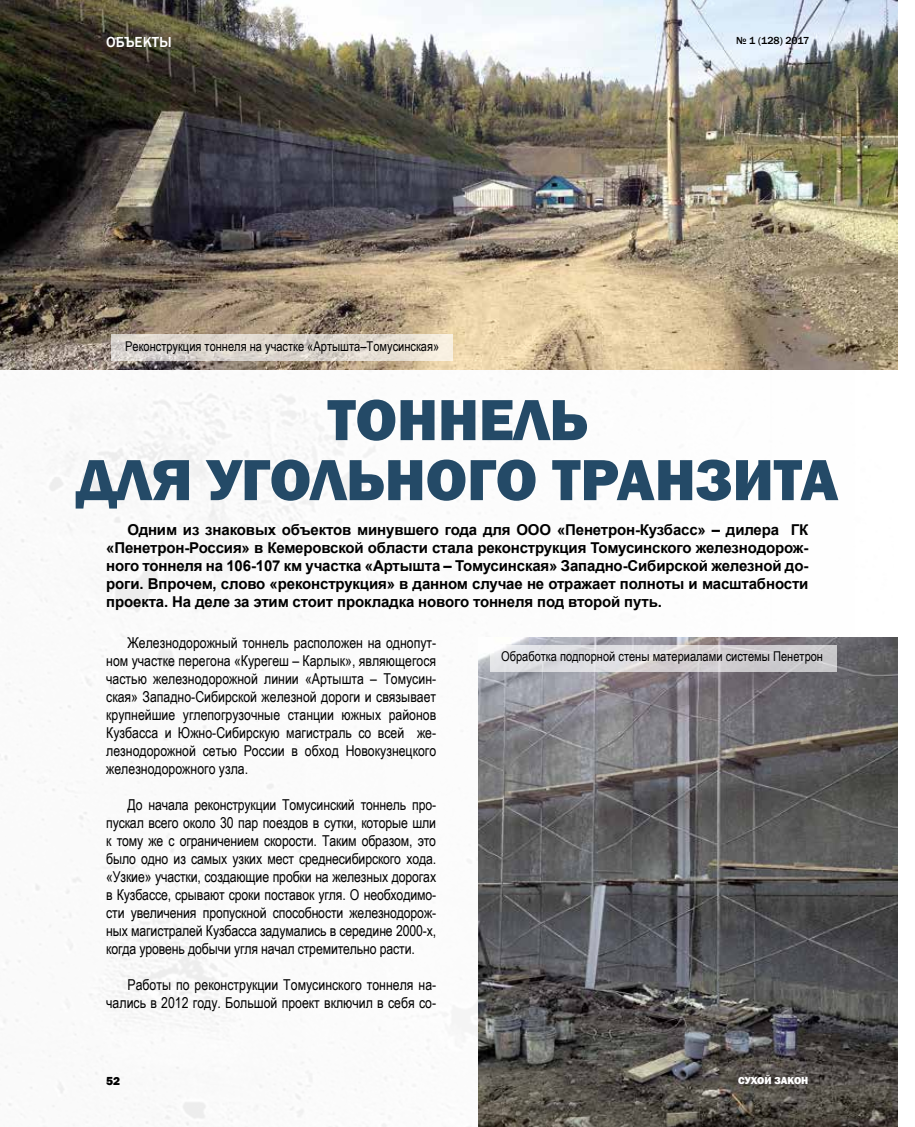
<style>
.page{position:relative;width:915px;height:1127px;background:#fff}
.page>*{position:absolute;margin:0;border:0;box-sizing:border-box;transform-origin:0 0}
.t1{font:800 60px/60px "Franklin Gothic";color:#244a67;text-align:center}
.t2{font:15px/18px "Arial Narrow";color:#000;text-align:justify}
.t3{font:700 15px/18px "Arial";letter-spacing:-.01em;color:#000;text-align:justify}
.t4{font:500 15px "Franklin Gothic";color:#fff}
.t5{font:13.5px "Arial Narrow";color:#000}
.t6{font:800 12px "Franklin Gothic";color:#000}
.t7{font:500 10.5px "Franklin Gothic";color:#000}
.t8{font:800 10.5px "Franklin Gothic";color:#fff}
</style>
<div class="page">
<img style="left:0;top:0;width:898px;height:1127px">
<img style="left:0;top:0;width:897px;height:370px">
<svg style="left:111px;top:334px;width:341px;height:27px;background:#dfd8cf"></svg>
<img style="left:478px;top:638px;width:419px;height:489px">
<svg style="left:490px;top:645px;width:347px;height:27px;background:#d7d6d9"></svg>
<p class="t4" style="left:106px;top:32px;width:67px">ОБЪЕКТЫ</p>
<p class="t7" style="left:735px;top:34px;width:75px">№ 1 (128) 2017</p>
<p class="t5" style="left:125px;top:336px;width:315px">Реконструкция тоннеля на участке «Артышта–Томусинская»</p>
<h1 class="t1" style="left:77px;top:390px;width:763px">ТОННЕЛЬ<br>ДЛЯ УГОЛЬНОГО ТРАНЗИТА</h1>
<p class="t3" style="left:106px;top:521px;width:703px;text-indent:21px">Одним из знаковых объектов минувшего года для ООО «Пенетрон-Кузбасс» – дилера ГК «Пенетрон-Россия» в Кемеровской области стала реконструкция Томусинского железнодорож&shy;ного тоннеля на 106-107 км участка «Артышта – Томусинская» Западно-Сибирской железной до&shy;роги. Впрочем, слово «реконструкция» в данном случае не отражает полноты и масштабности проекта. На деле за этим стоит прокладка нового тоннеля под второй путь.</p>
<p class="t2" style="left:106px;top:633px;width:331px;text-indent:21px">Железнодорожный тоннель расположен на однопут&shy;ном участке перегона «Курегеш – Карлык», являющегося частью железнодорожной линии «Артышта – Томусин&shy;ская» Западно-Сибирской железной дороги и связывает крупнейшие углепогрузочные станции южных районов Кузбасса и Южно-Сибирскую магистраль со всей же&shy;лезнодорожной сетью России в обход Новокузнецкого железнодорожного узла.</p>
<p class="t2" style="left:106px;top:795px;width:331px;text-indent:21px">До начала реконструкции Томусинский тоннель про&shy;пускал всего около 30 пар поездов в сутки, которые шли к тому же с ограничением скорости. Таким образом, это было одно из самых узких мест среднесибирского хода. «Узкие» участки, создающие пробки на железных дорогах в Кузбассе, срывают сроки поставок угля. О необходимо&shy;сти увеличения пропускной способности железнодорож&shy;ных магистралей Кузбасса задумались в середине 2000-х, когда уровень добычи угля начал стремительно расти.</p>
<p class="t2" style="left:106px;top:975px;width:331px;text-align:right">Работы по реконструкции Томусинского тоннеля на&shy;чались в 2012 году. Большой проект включил в себя со-</p>
<p class="t5" style="left:501px;top:646px;width:323px">Обработка подпорной стены материалами системы Пенетрон</p>
<p class="t6" style="left:106px;top:1073px;width:16px">52</p>
<p class="t8" style="left:738px;top:1074px;width:72px">СУХОЙ ЗАКОН</p>
</div>
